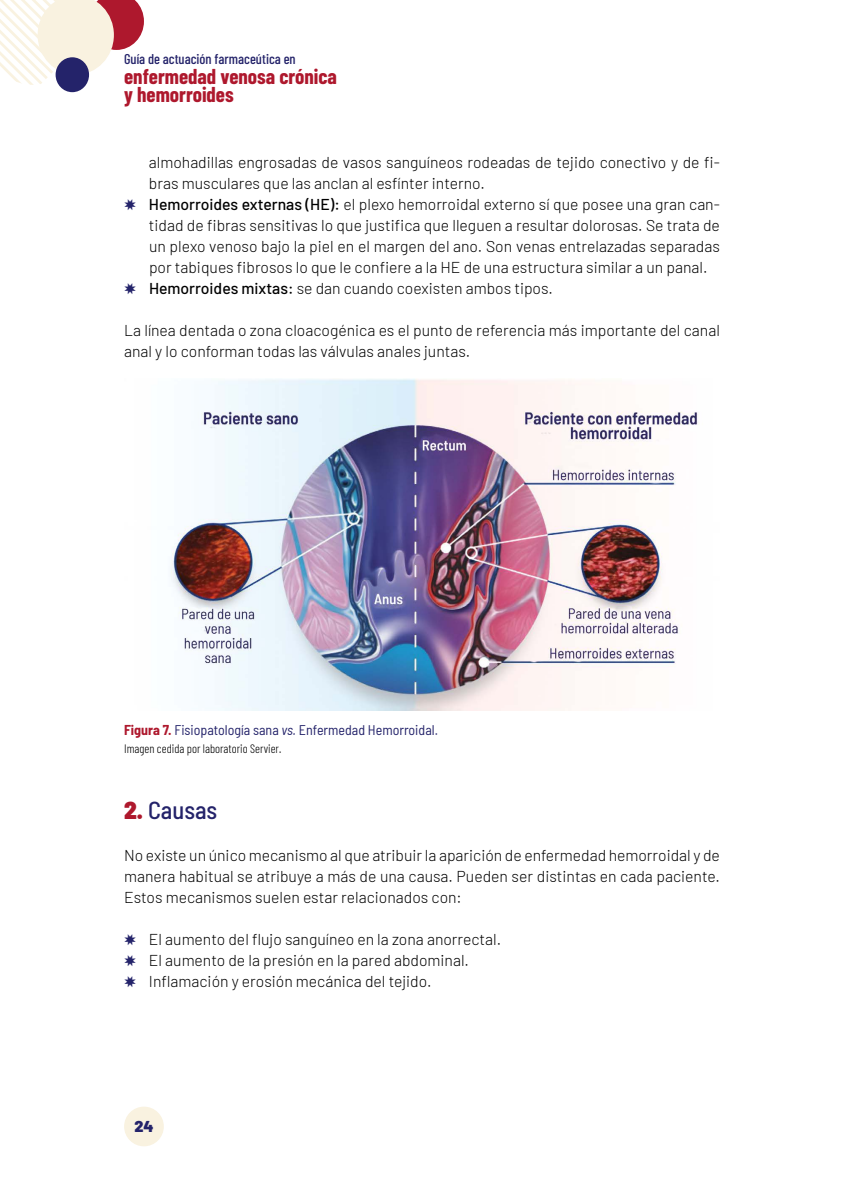
<style>
.page{position:relative;width:844px;height:1191px;background:#fff}
.page>*{position:absolute;margin:0;border:0;box-sizing:border-box;transform-origin:0 0}
.t1{font:500 semi-condensed 24.5px "Barlow";color:#24236a}
.t2{font:700 21px/17.5px "Barlow Condensed";color:#ae182d}
.t3{font:300 15.75px/21px "Barlow";color:#000}
.t4{font:900 15.75px "Barlow";color:#24236a}
.t5{font:500 14.17px "Barlow Condensed";color:#24236a}
.t6{font:semi-condensed 14px "Barlow";color:#24236a}
.t7{font:300 12.25px "Barlow Condensed";color:#000}
.s1{color:#24236a}
.s2{font-weight:500}
.s3{font-weight:700;color:#ae182d}
.s4{font-style:italic}
.s5{font-weight:900;color:#ae182d}
</style>
<div class="page">
<div style="left:124px;top:1106px;width:40px;height:40px;background:#f9f2e0;border-radius:50%"></div>
<svg style="left:0;top:0;width:144px;height:85px"></svg>
<div style="left:56px;top:57px;width:33px;height:35px;background:#24236a;border-radius:50%"></div>
<img style="left:171px;top:379px;width:528px;height:331px">
<p class="t5" style="left:124px;top:49px;width:173px">Guía de actuación farmaceútica en</p>
<h2 class="t2" style="left:124px;top:67px;width:214px">enfermedad venosa crónica y hemorroides</h2>
<p class="t3" style="left:149px;top:151px;width:572px">almohadillas engrosadas de vasos sanguíneos rodeadas de tejido conectivo y de fi-</p>
<p class="t3" style="left:149px;top:172px;width:337px">bras musculares que las anclan al esfínter interno.</p>
<p class="t3" style="left:124px;top:193px;width:597px"><span class="s1">✸</span> <span class="s2">Hemorroides externas (HE):</span> el plexo hemorroidal externo sí que posee una gran can-</p>
<p class="t3" style="left:149px;top:214px;width:572px">tidad de fibras sensitivas lo que justifica que lleguen a resultar dolorosas. Se trata de</p>
<p class="t3" style="left:149px;top:235px;width:572px">un plexo venoso bajo la piel en el margen del ano. Son venas entrelazadas separadas</p>
<p class="t3" style="left:149px;top:256px;width:559px">por tabiques fibrosos lo que le confiere a la HE de una estructura similar a un panal.</p>
<p class="t3" style="left:124px;top:277px;width:430px"><span class="s1">✸</span> <span class="s2">Hemorroides mixtas:</span> se dan cuando coexisten ambos tipos.</p>
<p class="t3" style="left:124px;top:319px;width:597px">La línea dentada o zona cloacogénica es el punto de referencia más importante del canal anal y lo conforman todas las válvulas anales juntas.</p>
<p class="t6" style="left:124px;top:720px;width:315px"><span class="s3">Figura 7.</span> Fisiopatología sana <span class="s4">vs.</span> Enfermedad Hemorroidal.</p>
<p class="t7" style="left:124px;top:739px;width:159px">Imagen cedida por laboratorio Servier.</p>
<h1 class="t1" style="left:124px;top:793px;width:95px"><span class="s5">2.</span> Causas</h1>
<p class="t3" style="left:124px;top:844px;width:597px;text-align:justify">No existe un único mecanismo al que atribuir la aparición de enfermedad hemorroidal y de manera habitual se atribuye a más de una causa. Pueden ser distintas en cada paciente.<br>Estos mecanismos suelen estar relacionados con:</p>
<p class="t3" style="left:124px;top:928px;width:378px"><span class="s1">✸</span> El aumento del flujo sanguíneo en la zona anorrectal. <span class="s1">✸</span> El aumento de la presión en la pared abdominal.<br><span class="s1">✸</span> Inflamación y erosión mecánica del tejido.</p>
<p class="t4" style="left:134px;top:1114px;width:21px">24</p>
</div>
